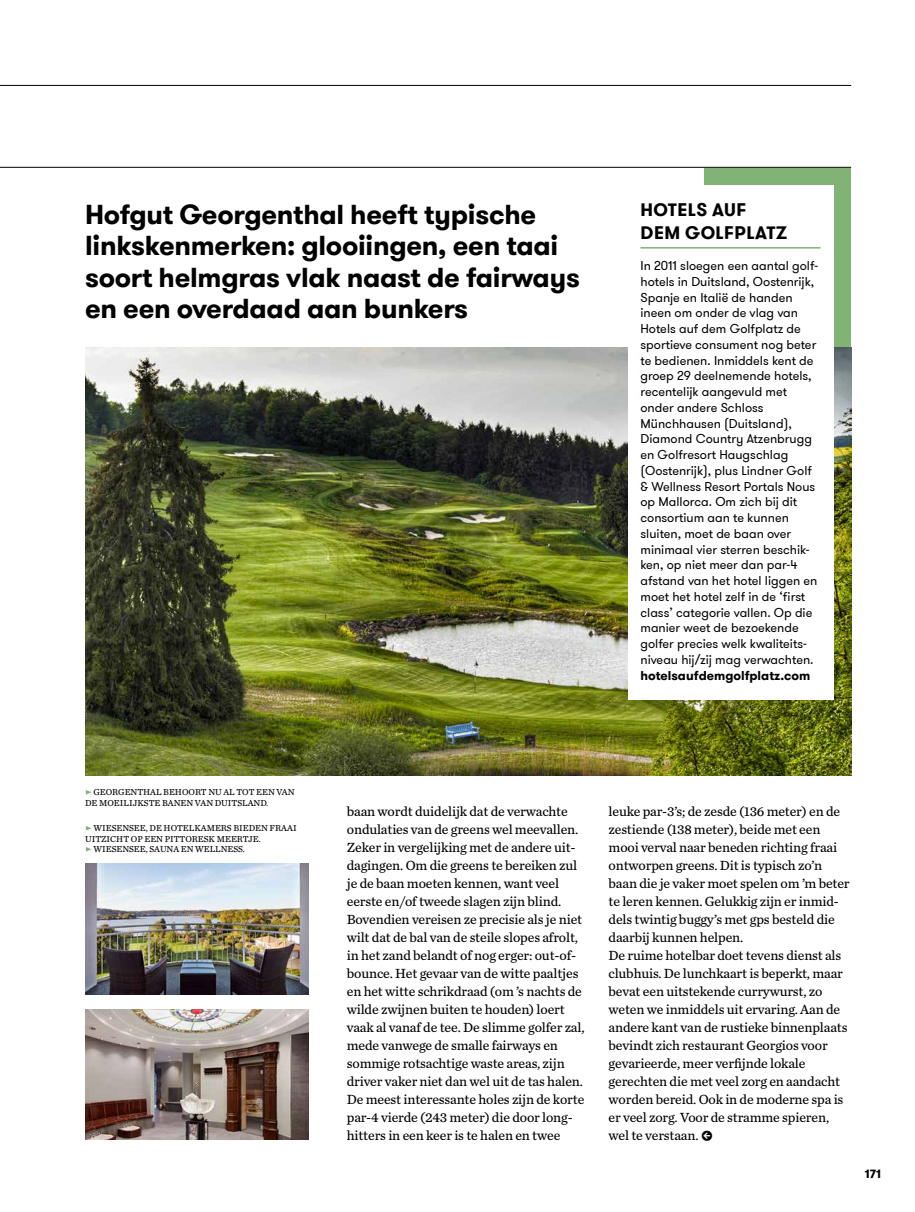
<style>
.page{position:relative;width:915px;height:1212px;background:#fff}
.page>*{position:absolute;margin:0;border:0;box-sizing:border-box;transform-origin:0 0}
.t1{font:700 27.3px/31.2px "GT Walsheim Pro";letter-spacing:-.01em;color:#000}
.t2{font:700 18px/22.5px "GT Walsheim Pro";letter-spacing:.025em;color:#000}
.t3{font:13.8px/18px "Chronicle Text G3";letter-spacing:-.01em;color:#000}
.t4{font:12.75px/15.8px "GT Walsheim Pro";color:#000}
.t5{font:700 12.75px "GT Walsheim Pro";color:#000}
.t6{font:700 12px "GT Walsheim Pro";color:#000}
.t7{font:9px/10.5px "Chronicle Text G3";color:#000}
.s1{color:#81b374}
</style>
<div class="page">
<div style="left:704px;top:168px;width:146px;height:242px;background:#81b374"></div>
<img style="left:85px;top:348px;width:765px;height:427px">
<hr style="left:0;top:85px;width:850px;height:1px;background:#000">
<div style="left:627px;top:186px;width:206px;height:514px;background:#fff"></div>
<hr style="left:640px;top:247px;width:180px;height:2px;background:#81b374">
<img style="left:85px;top:1009px;width:223px;height:131px">
<img style="left:85px;top:864px;width:223px;height:130px">
<hr style="left:0;top:167px;width:850px;height:1px;background:#000">
<h1 class="t1" style="left:85px;top:199px;width:496px">Hofgut Georgenthal heeft typische linkskenmerken: glooiingen, een taai soort helmgras vlak naast de fairways en een overdaad aan bunkers</h1>
<h2 class="t2" style="left:640px;top:199px;width:148px">HOTELS AUF<br>DEM GOLFPLATZ</h2>
<p class="t4" style="left:640px;top:258px;width:179px">In 2011 sloegen een aantal golf&shy;hotels in Duitsland, Oostenrijk,<br>Spanje en Italië de handen ineen om onder de vlag van<br>Hotels auf dem Golfplatz de sportieve consument nog beter te bedienen. Inmiddels kent de groep 29 deelnemende hotels, recentelijk aangevuld met onder andere Schloss<br>Münchhausen (Duitsland),<br>Diamond Country Atzenbrugg en Golfresort Haugschlag (Oostenrijk), plus Lindner Golf &amp; Wellness Resort Portals Nous op Mallorca. Om zich bij dit consortium aan te kunnen sluiten, moet de baan over minimaal vier sterren beschik&shy;ken, op niet meer dan par-4 afstand van het hotel liggen en moet het hotel zelf in de ‘first class’ categorie vallen. Op die manier weet de bezoekende golfer precies welk kwaliteits&shy;niveau hij/zij mag verwachten.</p>
<p class="t5" style="left:640px;top:667px;width:171px">hotelsaufdemgolfplatz.com</p>
<p class="t7" style="left:85px;top:786px;width:211px"><span class="s1">•</span> GEORGENTHAL BEHOORT NU AL TOT EEN VAN<br>DE MOEILIJKSTE BANEN VAN DUITSLAND.</p>
<p class="t7" style="left:85px;top:822px;width:213px"><span class="s1">•</span> WIESENSEE, DE HOTELKAMERS BIEDEN FRAAI<br>UITZICHT OP EEN PITTORESK MEERTJE.</p>
<p class="t7" style="left:85px;top:843px;width:161px"><span class="s1">•</span> WIESENSEE, SAUNA EN WELLNESS.</p>
<p class="t3" style="left:347px;top:801px;width:239px">baan wordt duidelijk dat de verwachte ondulaties van de greens wel meevallen.<br>Zeker in vergelijking met de andere uit&shy;dagingen. Om die greens te bereiken zul je de baan moeten kennen, want veel eerste en/of tweede slagen zijn blind.<br>Bovendien vereisen ze precisie als je niet wilt dat de bal van de steile slopes afrolt, in het zand belandt of nog erger: out-of&shy;bounce. Het gevaar van de witte paaltjes en het witte schrikdraad (om ’s nachts de wilde zwijnen buiten te houden) loert vaak al vanaf de tee. De slimme golfer zal, mede vanwege de smalle fairways en sommige rotsachtige waste areas, zijn driver vaker niet dan wel uit de tas halen.<br>De meest interessante holes zijn de korte par-4 vierde (243 meter) die door long&shy;hitters in een keer is te halen en twee</p>
<p class="t3" style="left:608px;top:801px;width:242px">leuke par-3’s; de zesde (136 meter) en de zestiende (138 meter), beide met een mooi verval naar beneden richting fraai ontworpen greens. Dit is typisch zo’n baan die je vaker moet spelen om ’m beter te leren kennen. Gelukkig zijn er inmid&shy;dels twintig buggy’s met gps besteld die daarbij kunnen helpen.<br>De ruime hotelbar doet tevens dienst als clubhuis. De lunchkaart is beperkt, maar bevat een uitstekende currywurst, zo weten we inmiddels uit ervaring. Aan de andere kant van de rustieke binnenplaats bevindt zich restaurant Georgios voor gevarieerde, meer verfijnde lokale gerechten die met veel zorg en aandacht worden bereid. Ook in de moderne spa is er veel zorg. Voor de stramme spieren, wel te verstaan. •</p>
<p class="t6" style="left:864px;top:1166px;width:17px">171</p>
</div>
